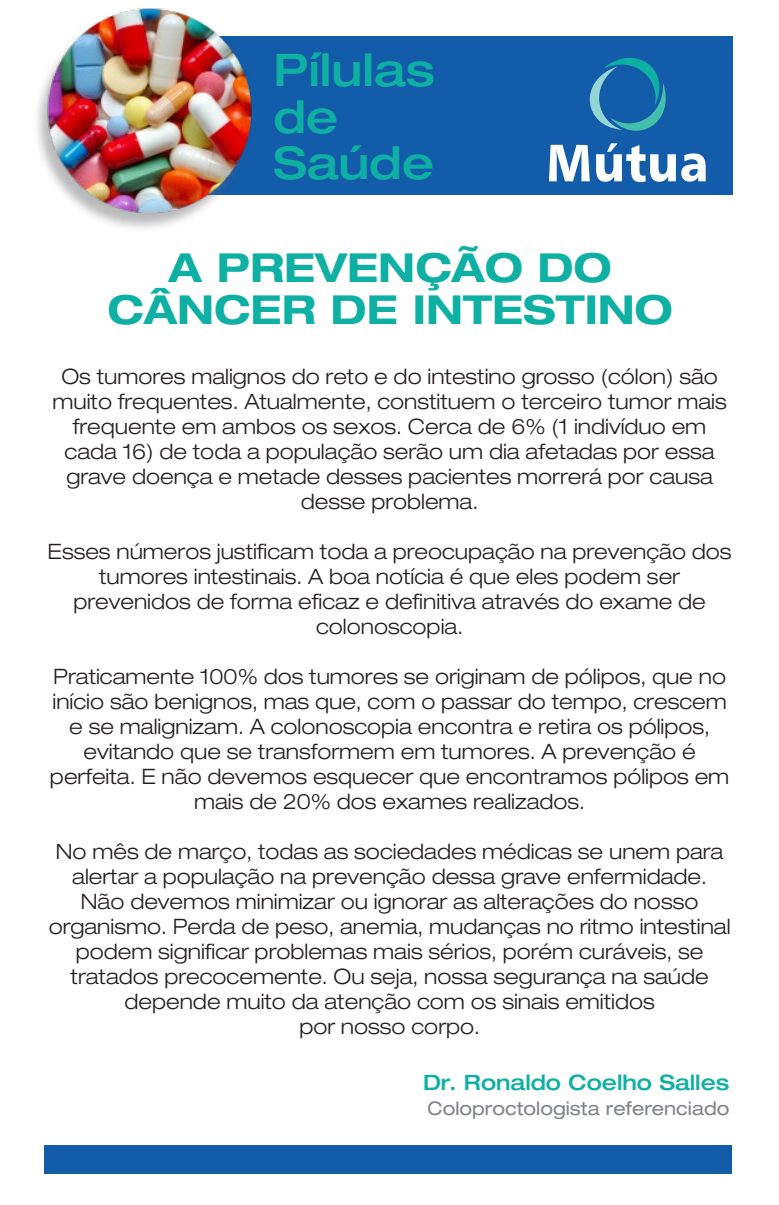
<style>
.page{position:relative;width:779px;height:1205px;background:#fff}
.page>*{position:absolute;margin:0;border:0;box-sizing:border-box;transform-origin:0 0}
.t1{font:500 expanded 45px/46.2px "Helvetica Neue LT Std";color:#0fb0a4}
.t2{font:700 expanded 40px/42.5px "Helvetica Neue LT Std";color:#0fb0a4;text-align:center}
.t3{font:300 expanded 21.25px/25px "Helvetica Neue LT Std";color:#231f20;text-align:center}
.t4{font:500 expanded 21.25px "Helvetica Neue LT Std";color:#0fb0a4}
.t5{font:expanded 18.75px "Helvetica Neue LT Std";color:#808285}
</style>
<div class="page">
<div style="left:133px;top:36px;width:600px;height:158px;background:#135ca9"></div>
<img style="left:37px;top:84px;width:251px;height:144px">
<div style="left:44px;top:1145px;width:687px;height:29px;background:#135ca9"></div>
<svg style="left:549px;top:57px;width:156px;height:125px"></svg>
<img style="left:45px;top:8px;width:214px;height:215px">
<h1 class="t1" style="left:273px;top:46px;width:163px">Pílulas de<br>Saúde</h1>
<h2 class="t2" style="left:107px;top:245px;width:566px">A PREVENÇÃO DO<br>CÂNCER DE INTESTINO</h2>
<p class="t3" style="left:53px;top:364px;width:675px">Os tumores malignos do reto e do intestino grosso (cólon) são muito frequentes. Atualmente, constituem o terceiro tumor mais frequente em ambos os sexos. Cerca de 6% (1 indivíduo em cada 16) de toda a população serão um dia afetadas por essa grave doença e metade desses pacientes morrerá por causa desse problema.</p>
<p class="t3" style="left:48px;top:539px;width:685px">Esses números justificam toda a preocupação na prevenção dos tumores intestinais. A boa notícia é que eles podem ser prevenidos de forma eficaz e definitiva através do exame de colonoscopia.</p>
<p class="t3" style="left:50px;top:664px;width:680px">Praticamente 100% dos tumores se originam de pólipos, que no início são benignos, mas que, com o passar do tempo, crescem e se malignizam. A colonoscopia encontra e retira os pólipos, evitando que se transformem em tumores. A prevenção é perfeita. E não devemos esquecer que encontramos pólipos em mais de 20% dos exames realizados.</p>
<p class="t3" style="left:49px;top:839px;width:683px">No mês de março, todas as sociedades médicas se unem para alertar a população na prevenção dessa grave enfermidade.<br>Não devemos minimizar ou ignorar as alterações do nosso organismo. Perda de peso, anemia, mudanças no ritmo intestinal podem significar problemas mais sérios, porém curáveis, se tratados precocemente. Ou seja, nossa segurança na saúde depende muito da atenção com os sinais emitidos<br>por nosso corpo.</p>
<p class="t4" style="left:423px;top:1069px;width:308px">Dr. Ronaldo Coelho Salles</p>
<p class="t5" style="left:427px;top:1097px;width:303px">Coloproctologista referenciado</p>
</div>
